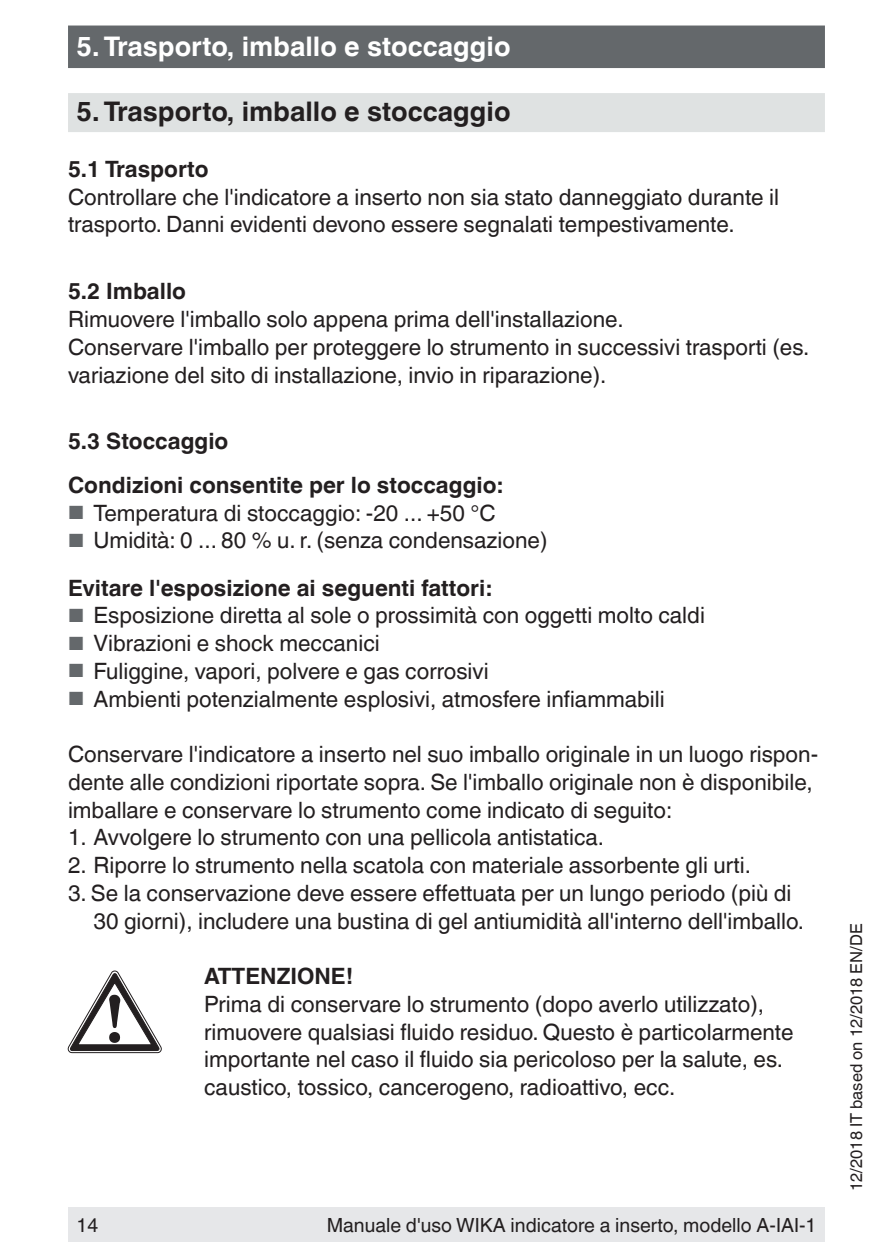
<style>
.page{position:relative;width:893px;height:1259px;background:#fff}
.page>*{position:absolute;margin:0;border:0;box-sizing:border-box;transform-origin:0 0}
.t1{font:700 27px "Helvetica World";color:#fff}
.t2{font:700 27px "Helvetica World";color:#231f20}
.t3{font:22.5px/27.6px "Helvetica World";color:#231f20}
.t4{font:700 22.5px/43.5px "Helvetica World";color:#231f20}
.t5{font:19.5px "Helvetica World";color:#231f20}
.t6{font:16.5px "Helvetica World";color:#231f20}
.s1{font-size:19.2px;color:#64686b}
.s2{font-weight:700}
</style>
<div class="page">
<div style="left:68px;top:1208px;width:757px;height:34px;background:#e6e7e9"></div>
<div style="left:68px;top:26px;width:757px;height:42px;background:#64686b"></div>
<div style="left:68px;top:93px;width:757px;height:39px;background:#dfe2e2"></div>
<svg style="left:68px;top:971px;width:93px;height:82px"></svg>
<p class="t1" style="left:77px;top:31px;width:436px">5. Trasporto, imballo e stoccaggio</p>
<p class="t2" style="left:77px;top:96px;width:436px">5. Trasporto, imballo e stoccaggio</p>
<p class="t4" style="left:68px;top:147px;width:142px">5.1 Trasporto</p>
<p class="t3" style="left:68px;top:183px;width:712px">Controllare che l'indicatore a inserto non sia stato danneggiato durante il trasporto. Danni evidenti devono essere segnalati tempestivamente.</p>
<p class="t4" style="left:68px;top:270px;width:120px">5.2 Imballo</p>
<p class="t3" style="left:68px;top:305px;width:743px">Rimuovere l'imballo solo appena prima dell'installazione.<br>Conservare l'imballo per proteggere lo strumento in successivi trasporti (es. variazione del sito di installazione, invio in riparazione).</p>
<p class="t4" style="left:68px;top:420px;width:436px">5.3 Stoccaggio<br>Condizioni consentite per lo stoccaggio:</p>
<p class="t3" style="left:68px;top:499px;width:429px"><span class="s1">■</span> Temperatura di stoccaggio: -20 ... +50 °C</p>
<p class="t3" style="left:68px;top:517px;width:481px;line-height:47.4px"><span class="s1">■</span> Umidità: 0 ... 80 % u. r. (senza condensazione)<br><span class="s2">Evitare l'esposizione ai seguenti fattori:</span></p>
<p class="t3" style="left:68px;top:602px;width:638px"><span class="s1">■</span> Esposizione diretta al sole o prossimità con oggetti molto caldi</p>
<p class="t3" style="left:68px;top:629px;width:313px"><span class="s1">■</span> Vibrazioni e shock meccanici</p>
<p class="t3" style="left:68px;top:657px;width:422px"><span class="s1">■</span> Fuliggine, vapori, polvere e gas corrosivi</p>
<p class="t3" style="left:68px;top:685px;width:598px"><span class="s1">■</span> Ambienti potenzialmente esplosivi, atmosfere infiammabili</p>
<p class="t3" style="left:68px;top:740px;width:752px">Conservare l'indicatore a inserto nel suo imballo originale in un luogo rispon&shy;dente alle condizioni riportate sopra. Se l'imballo originale non è disponibile, imballare e conservare lo strumento come indicato di seguito:</p>
<p class="t3" style="left:68px;top:824px;width:538px">1. Avvolgere lo strumento con una pellicola antistatica.</p>
<p class="t3" style="left:68px;top:851px;width:684px">2. Riporre lo strumento nella scatola con materiale assorbente gli urti.</p>
<p class="t3" style="left:94px;top:879px;width:712px;text-indent:-26px">3. Se la conservazione deve essere effettuata per un lungo periodo (più di<br>30 giorni), includere una bustina di gel antiumidità all'interno dell'imballo.</p>
<p class="t4" style="left:204px;top:954px;width:151px">ATTENZIONE!</p>
<p class="t3" style="left:204px;top:990px;width:591px">Prima di conservare lo strumento (dopo averlo utilizzato), rimuovere qualsiasi fluido residuo. Questo è particolarmente importante nel caso il fluido sia pericoloso per la salute, es. caustico, tossico, cancerogeno, radioattivo, ecc.</p>
<p class="t5" style="left:77px;top:1213px;width:23px">14</p>
<p class="t5" style="left:327px;top:1213px;width:491px">Manuale d'uso WIKA indicatore a inserto, modello A-IAI-1</p>
<p class="t6" style="left:847px;top:1191px;width:269px;rotate:-90deg">12/2018 IT based on 12/2018 EN/DE</p>
</div>
